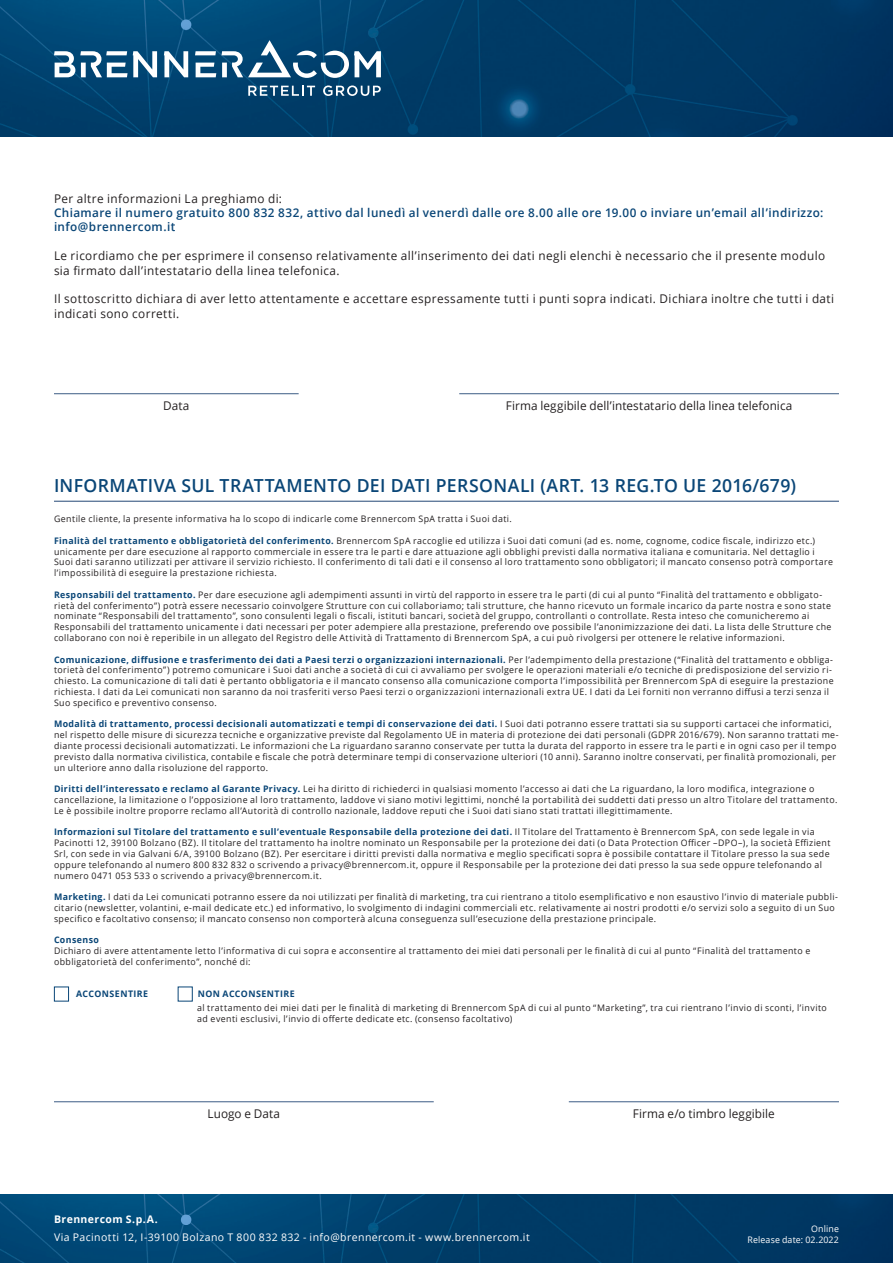
<style>
.page{position:relative;width:893px;height:1263px;background:#fff}
.page>*{position:absolute;margin:0;border:0;box-sizing:border-box;transform-origin:0 0}
.t1{font:600 18px "Open Sans";letter-spacing:.015em;color:#0a4677}
.t2{font:12px/14.4px "Open Sans";letter-spacing:.035em;color:#231f20}
.t3{font:600 12px/14.4px "Open Sans";letter-spacing:.035em;color:#0a4677}
.t4{font:12px "Open Sans";letter-spacing:.005em;color:#231f20}
.t5{font:10.5px "Open Sans";letter-spacing:.04em;color:#fff}
.t6{font:700 10.5px "Open Sans";letter-spacing:.04em;color:#fff}
.t7{font:9px/10.8px "Open Sans";letter-spacing:.045em;color:#231f20}
.t8{font:700 9px "Open Sans";letter-spacing:.05em;color:#0a4677}
.t9{font:9px/10.8px "Open Sans";letter-spacing:.015em;color:#fff;text-align:right}
.s1{font-weight:700;color:#0a4677}
</style>
<div class="page">
<img style="left:0;top:0;width:893px;height:136px">
<svg style="left:248px;top:86px;width:67px;height:10px"></svg>
<svg style="left:323px;top:85px;width:58px;height:11px"></svg>
<svg style="left:54px;top:51px;width:103px;height:26px"></svg>
<svg style="left:164px;top:51px;width:24px;height:26px"></svg>
<svg style="left:195px;top:40px;width:186px;height:38px"></svg>
<img style="left:0;top:1195px;width:893px;height:68px">
<hr style="left:54px;top:393px;width:245px;height:1px;background:#3c5c85">
<hr style="left:459px;top:393px;width:380px;height:1px;background:#3c5c85">
<hr style="left:54px;top:501px;width:785px;height:1px;background:#3c5c85">
<div style="left:54px;top:986px;width:15px;height:15px;border:1px solid #0a4677"></div>
<div style="left:178px;top:986px;width:15px;height:15px;border:1px solid #0a4677"></div>
<hr style="left:54px;top:1101px;width:380px;height:1px;background:#3c5c85">
<hr style="left:569px;top:1101px;width:270px;height:1px;background:#3c5c85">
<p class="t2" style="left:54px;top:191px;width:230px">Per altre informazioni La preghiamo di:</p>
<p class="t3" style="left:54px;top:205px;width:771px">Chiamare il numero gratuito 800 832 832, attivo dal lunedì al venerdì dalle ore 8.00 alle ore 19.00 o inviare un’email all’indirizzo: info@brennercom.it</p>
<p class="t2" style="left:54px;top:248px;width:773px">Le ricordiamo che per esprimere il consenso relativamente all’inserimento dei dati negli elenchi è necessario che il presente modulo sia firmato dall’intestatario della linea telefonica.</p>
<p class="t2" style="left:54px;top:292px;width:782px">Il sottoscritto dichiara di aver letto attentamente e accettare espressamente tutti i punti sopra indicati. Dichiara inoltre che tutti i dati indicati sono corretti.</p>
<p class="t2" style="left:163px;top:398px;width:28px">Data</p>
<p class="t4" style="left:506px;top:398px;width:288px">Firma leggibile dell’intestatario della linea telefonica</p>
<p class="t1" style="left:54px;top:473px;width:744px">INFORMATIVA SUL TRATTAMENTO DEI DATI PERSONALI (ART. 13 REG.TO UE 2016/679)</p>
<p class="t7" style="left:54px;top:513px;width:459px">Gentile cliente, la presente informativa ha lo scopo di indicarle come Brennercom SpA tratta i Suoi dati.</p>
<p class="t7" style="left:54px;top:535px;width:781px"><span class="s1">Finalità del trattamento e obbligatorietà del conferimento.</span> Brennercom SpA raccoglie ed utilizza i Suoi dati comuni (ad es. nome, cognome, codice fiscale, indirizzo etc.) unicamente per dare esecuzione al rapporto commerciale in essere tra le parti e dare attuazione agli obblighi previsti dalla normativa italiana e comunitaria. Nel dettaglio i Suoi dati saranno utilizzati per attivare il servizio richiesto. Il conferimento di tali dati e il consenso al loro trattamento sono obbligatori; il mancato consenso potrà comportare l’impossibilità di eseguire la prestazione richiesta.</p>
<p class="t7" style="left:54px;top:589px;width:779px"><span class="s1">Responsabili del trattamento.</span> Per dare esecuzione agli adempimenti assunti in virtù del rapporto in essere tra le parti (di cui al punto “Finalità del trattamento e obbligato&shy;rietà del conferimento”) potrà essere necessario coinvolgere Strutture con cui collaboriamo; tali strutture, che hanno ricevuto un formale incarico da parte nostra e sono state nominate “Responsabili del trattamento”, sono consulenti legali o fiscali, istituti bancari, società del gruppo, controllanti o controllate. Resta inteso che comunicheremo ai Responsabili del trattamento unicamente i dati necessari per poter adempiere alla prestazione, preferendo ove possibile l’anonimizzazione dei dati. La lista delle Strutture che collaborano con noi è reperibile in un allegato del Registro delle Attività di Trattamento di Brennercom SpA, a cui può rivolgersi per ottenere le relative informazioni.</p>
<p class="t7" style="left:54px;top:654px;width:781px"><span class="s1">Comunicazione, diffusione e trasferimento dei dati a Paesi terzi o organizzazioni internazionali.</span> Per l’adempimento della prestazione (“Finalità del trattamento e obbliga&shy;torietà del conferimento”) potremo comunicare i Suoi dati anche a società di cui ci avvaliamo per svolgere le operazioni materiali e/o tecniche di predisposizione del servizio ri&shy;chiesto. La comunicazione di tali dati è pertanto obbligatoria e il mancato consenso alla comunicazione comporta l’impossibilità per Brennercom SpA di eseguire la prestazione richiesta. I dati da Lei comunicati non saranno da noi trasferiti verso Paesi terzi o organizzazioni internazionali extra UE. I dati da Lei forniti non verranno diffusi a terzi senza il Suo specifico e preventivo consenso.</p>
<p class="t7" style="left:54px;top:718px;width:786px"><span class="s1">Modalità di trattamento, processi decisionali automatizzati e tempi di conservazione dei dati.</span> I Suoi dati potranno essere trattati sia su supporti cartacei che informatici, nel rispetto delle misure di sicurezza tecniche e organizzative previste dal Regolamento UE in materia di protezione dei dati personali (GDPR 2016/679). Non saranno trattati me&shy;diante processi decisionali automatizzati. Le informazioni che La riguardano saranno conservate per tutta la durata del rapporto in essere tra le parti e in ogni caso per il tempo previsto dalla normativa civilistica, contabile e fiscale che potrà determinare tempi di conservazione ulteriori (10 anni). Saranno inoltre conservati, per finalità promozionali, per un ulteriore anno dalla risoluzione del rapporto.</p>
<p class="t7" style="left:54px;top:783px;width:785px"><span class="s1">Diritti dell’interessato e reclamo al Garante Privacy.</span> Lei ha diritto di richiederci in qualsiasi momento l’accesso ai dati che La riguardano, la loro modifica, integrazione o cancellazione, la limitazione o l’opposizione al loro trattamento, laddove vi siano motivi legittimi, nonché la portabilità dei suddetti dati presso un altro Titolare del trattamento.<br>Le è possibile inoltre proporre reclamo all’Autorità di controllo nazionale, laddove reputi che i Suoi dati siano stati trattati illegittimamente.</p>
<p class="t7" style="left:54px;top:826px;width:778px"><span class="s1">Informazioni sul Titolare del trattamento e sull’eventuale Responsabile della protezione dei dati.</span> Il Titolare del Trattamento è Brennercom SpA, con sede legale in via Pacinotti 12, 39100 Bolzano (BZ). Il titolare del trattamento ha inoltre nominato un Responsabile per la protezione dei dati (o Data Protection Officer –DPO–), la società Effizient Srl, con sede in via Galvani 6/A, 39100 Bolzano (BZ). Per esercitare i diritti previsti dalla normativa e meglio specificati sopra è possibile contattare il Titolare presso la sua sede oppure telefonando al numero 800 832 832 o scrivendo a privacy@brennercom.it, oppure il Responsabile per la protezione dei dati presso la sua sede oppure telefonando al numero 0471 053 533 o scrivendo a privacy@brennercom.it.</p>
<p class="t7" style="left:54px;top:891px;width:785px"><span class="s1">Marketing.</span> I dati da Lei comunicati potranno essere da noi utilizzati per finalità di marketing, tra cui rientrano a titolo esemplificativo e non esaustivo l’invio di materiale pubbli&shy;citario (newsletter, volantini, e-mail dedicate etc.) ed informativo, lo svolgimento di indagini commerciali etc. relativamente ai nostri prodotti e/o servizi solo a seguito di un Suo specifico e facoltativo consenso; il mancato consenso non comporterà alcuna conseguenza sull’esecuzione della prestazione principale.</p>
<p class="t8" style="left:54px;top:934px;width:46px">Consenso</p>
<p class="t7" style="left:54px;top:945px;width:758px">Dichiaro di avere attentamente letto l’informativa di cui sopra e acconsentire al trattamento dei miei dati personali per le finalità di cui al punto “Finalità del trattamento e obbligatorietà del conferimento”, nonché di:</p>
<p class="t8" style="left:76px;top:988px;width:74px">ACCONSENTIRE</p>
<p class="t8" style="left:198px;top:988px;width:98px">NON ACCONSENTIRE</p>
<p class="t7" style="left:197px;top:1002px;width:631px">al trattamento dei miei dati per le finalità di marketing di Brennercom SpA di cui al punto “Marketing”, tra cui rientrano l’invio di sconti, l’invito ad eventi esclusivi, l’invio di offerte dedicate etc. (consenso facoltativo)</p>
<p class="t4" style="left:208px;top:1105px;width:74px">Luogo e Data</p>
<p class="t4" style="left:633px;top:1105px;width:143px">Firma e/o timbro leggibile</p>
<p class="t6" style="left:54px;top:1211px;width:105px">Brennercom S.p.A.</p>
<p class="t5" style="left:54px;top:1230px;width:477px">Via Pacinotti 12, I-39100 Bolzano T 800 832 832 - info@brennercom.it - www.brennercom.it</p>
<p class="t9" style="left:747px;top:1223px;width:93px">Online<br>Release date: 02.2022</p>
</div>
